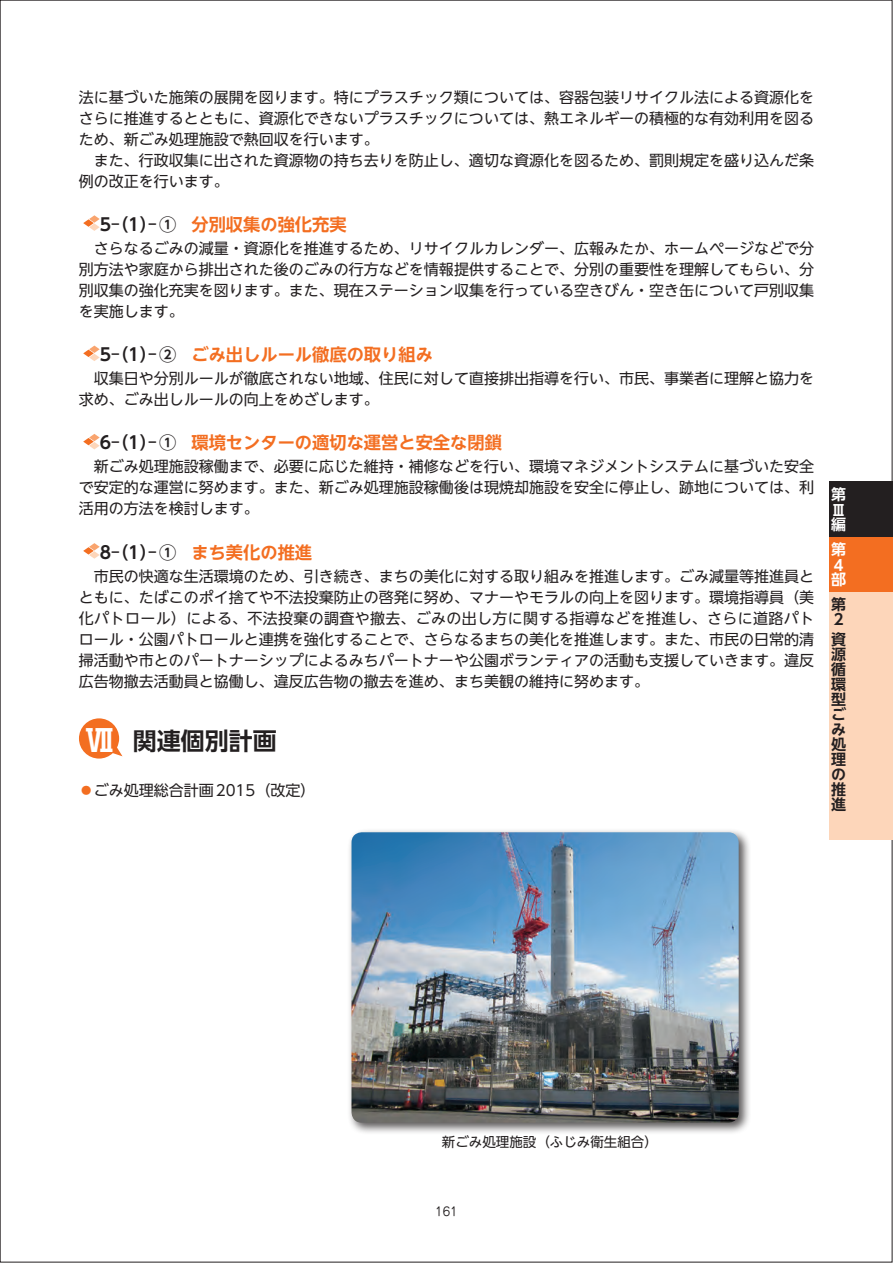
<style>
.page{position:relative;width:893px;height:1263px;background:#fff}
.page>*{position:absolute;margin:0;border:0;box-sizing:border-box;transform-origin:0 0}
.t1{font:700 24px "UD Shin Go NT Pro De";color:#231f20}
.t2{font:700 17.25px "UD Shin Go NT Pro De";color:#f36e21}
.t3{font:700 17.25px "UD Shin Go NT Pro De";color:#231f20}
.t4{font:15px/21px "UD Shin Go NT Pro";color:#231f20;text-align:justify}
.t5{font:700 15px/15px "UD Shin Go NT Pro De";color:#231f20}
.t6{font:700 15px/15px "UD Shin Go NT Pro De";color:#fff}
.t7{font:13.5px "UD Shin Go NT Pro";color:#231f20}
.t8{font:12px "Jun 201 Pro";color:#231f20}
.s1{color:#231f20}
.s2{color:#f36e21}
.s3{font-size:30px;color:#fff}
</style>
<div class="page">
<div style="left:829px;top:482px;width:64px;height:55px;background:#231f20"></div>
<div style="left:829px;top:537px;width:64px;height:55px;background:#f36e21"></div>
<div style="left:829px;top:592px;width:64px;height:247px;background:#fdd6ba"></div>
<svg style="left:83px;top:215px;width:17px;height:16px"></svg>
<svg style="left:83px;top:346px;width:17px;height:15px"></svg>
<svg style="left:83px;top:434px;width:17px;height:15px"></svg>
<svg style="left:83px;top:543px;width:17px;height:16px"></svg>
<svg style="left:79px;top:718px;width:43px;height:40px"></svg>
<div style="left:347px;top:828px;width:404px;height:307px;background:#231f20;opacity:.75"></div>
<img style="left:351px;top:832px;width:388px;height:291px">
<p class="t4" style="left:79px;top:86px;width:736px;text-align:left">法に基づいた施策の展開を図ります。特にプラスチック類については、容器包装リサイクル法による資源化をさらに推進するとともに、資源化できないプラスチックについては、熱エネルギーの積極的な有効利用を図るため、新ごみ処理施設で熱回収を行います。<br>　また、行政収集に出された資源物の持ち去りを防止し、適切な資源化を図るため、罰則規定を盛り込んだ条例の改正を行います。</p>
<p class="t2" style="left:100px;top:210px;width:249px"><span class="s1">5－（1）－①</span> 分別収集の強化充実</p>
<p class="t4" style="left:79px;top:237px;width:737px">　さらなるごみの減量・資源化を推進するため、リサイクルカレンダー、広報みたか、ホームページなどで分別方法や家庭から排出された後のごみの行方などを情報提供することで、分別の重要性を理解してもらい、分別収集の強化充実を図ります。また、現在ステーション収集を行っている空きびん・空き缶について戸別収集を実施します。</p>
<p class="t2" style="left:100px;top:340px;width:335px"><span class="s1">5－（1）－②</span> ごみ出しルール徹底の取り組み</p>
<p class="t4" style="left:79px;top:367px;width:737px">　収集日や分別ルールが徹底されない地域、住民に対して直接排出指導を行い、市民、事業者に理解と協力を求め、ごみ出しルールの向上をめざします。</p>
<p class="t2" style="left:100px;top:429px;width:404px"><span class="s1">6－（1）－①</span> 環境センターの適切な運営と安全な閉鎖</p>
<p class="t4" style="left:79px;top:456px;width:737px">　新ごみ処理施設稼働まで、必要に応じた維持・補修などを行い、環境マネジメントシステムに基づいた安全で安定的な運営に努めます。また、新ごみ処理施設稼働後は現焼却施設を安全に停止し、跡地については、利活用の方法を検討します。</p>
<p class="t3" style="left:100px;top:538px;width:214px">8－（1）－① <span class="s2">まち美化の推進</span></p>
<p class="t4" style="left:79px;top:565px;width:737px">　市民の快適な生活環境のため、引き続き、まちの美化に対する取り組みを推進します。ごみ減量等推進員とともに、たばこのポイ捨てや不法投棄防止の啓発に努め、マナーやモラルの向上を図ります。環境指導員（美化パトロール）による、不法投棄の調査や撤去、ごみの出し方に関する指導などを推進し、さらに道路パトロール・公園パトロールと連携を強化することで、さらなるまちの美化を推進します。また、市民の日常的清掃活動や市とのパートナーシップによるみちパートナーや公園ボランティアの活動も支援していきます。違反広告物撤去活動員と協働し、違反広告物の撤去を進め、まち美観の維持に努めます。</p>
<h1 class="t1" style="left:84px;top:721px;width:194px"><span class="s3">Ⅶ</span> 関連個別計画</h1>
<p class="t4" style="left:79px;top:779px;width:238px"><span class="s2">◦</span>ごみ処理総合計画2015（改定）</p>
<p class="t6" style="left:831px;top:487px;width:16px">第<br>Ⅲ編</p>
<p class="t6" style="left:831px;top:542px;width:16px">第<br>４部</p>
<p class="t5" style="left:831px;top:596px;width:16px;line-height:15.5px">第<br>２</p>
<p class="t5" style="left:831px;top:631px;width:17px;text-align:justify">資源循環型ごみ処理の推進</p>
<p class="t7" style="left:442px;top:1131px;width:217px">新ごみ処理施設（ふじみ衛生組合）</p>
<p class="t8" style="left:435px;top:1202px;width:24px">161</p>
</div>
